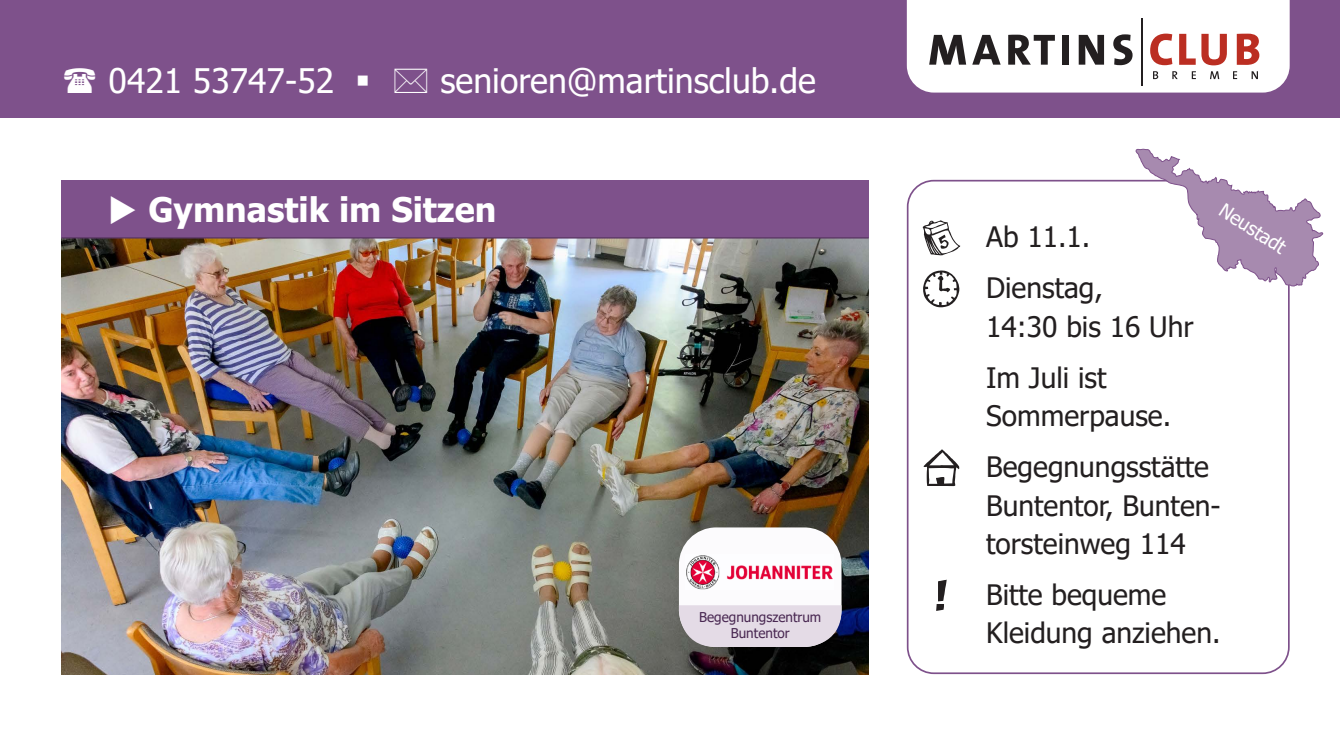
<style>
.page{position:relative;width:1340px;height:747px;background:#fff}
.page>*{position:absolute;margin:0;border:0;box-sizing:border-box;transform-origin:0 0}
.t1{font:33.75px "Tahoma";color:#fff}
.Kursname_DIN_15_Pt{font:700 33.75px "Tahoma";color:#fff}
.Bedingungen_Comic{font:28.12px/38.2px "Tahoma";color:#231f20}
.t2{font:19.12px "Tahoma";color:#fff}
.t3{font:13.5px/15.8px "Tahoma";color:#492852;text-align:center}
</style>
<div class="page">
<div style="left:0;top:0;width:1339px;height:117px;background:#7e518b"></div>
<svg style="left:906px;top:0;width:383px;height:92px;background:#e5dede"></svg>
<svg style="left:906px;top:179px;width:384px;height:495px"></svg>
<svg style="left:922px;top:220px;width:38px;height:35px"></svg>
<svg style="left:923px;top:270px;width:36px;height:37px"></svg>
<svg style="left:923px;top:449px;width:36px;height:37px"></svg>
<svg style="left:936px;top:579px;width:10px;height:31px"></svg>
<svg style="left:1135px;top:149px;width:188px;height:137px"></svg>
<img style="left:61px;top:238px;width:807px;height:435px">
<div style="left:61px;top:180px;width:807px;height:57px;background:#7e518b"></div>
<hr style="left:61px;top:237px;width:807px;height:1px;background:#5a3663">
<div style="left:679px;top:527px;width:162px;height:119px;background:#fcfbfd;border-radius:37px"></div>
<img style="left:686px;top:555px;width:147px;height:34px">
<svg style="left:679px;top:605px;width:162px;height:41px;background:#d7cfda"></svg>
<p class="t1" style="left:109px;top:58px;width:264px">0421 53747-52 ▪</p>
<p class="t1" style="left:440px;top:58px;width:377px">senioren@martinsclub.de</p>
<p class="Kursname_DIN_15_Pt" style="left:108px;top:185px;width:389px">◆ Gymnastik im Sitzen</p>
<p class="t2" style="left:1228px;top:197px;width:77px;rotate:33deg">Neustadt</p>
<p class="Bedingungen_Comic" style="left:986px;top:219px;width:106px">Ab 11.1.</p>
<p class="Bedingungen_Comic" style="left:986px;top:270px;width:209px">Dienstag,<br>14:30 bis 16 Uhr</p>
<p class="Bedingungen_Comic" style="left:986px;top:360px;width:187px">Im Juli ist<br>Sommerpause.</p>
<p class="Bedingungen_Comic" style="left:986px;top:449px;width:236px">Begegnungsstätte<br>Buntentor, Bunten&shy;torsteinweg 114</p>
<p class="Bedingungen_Comic" style="left:986px;top:577px;width:236px">Bitte bequeme<br>Kleidung anziehen.</p>
<p class="t3" style="left:699px;top:610px;width:124px">Begegnungszentrum<br>Buntentor</p>
</div>
